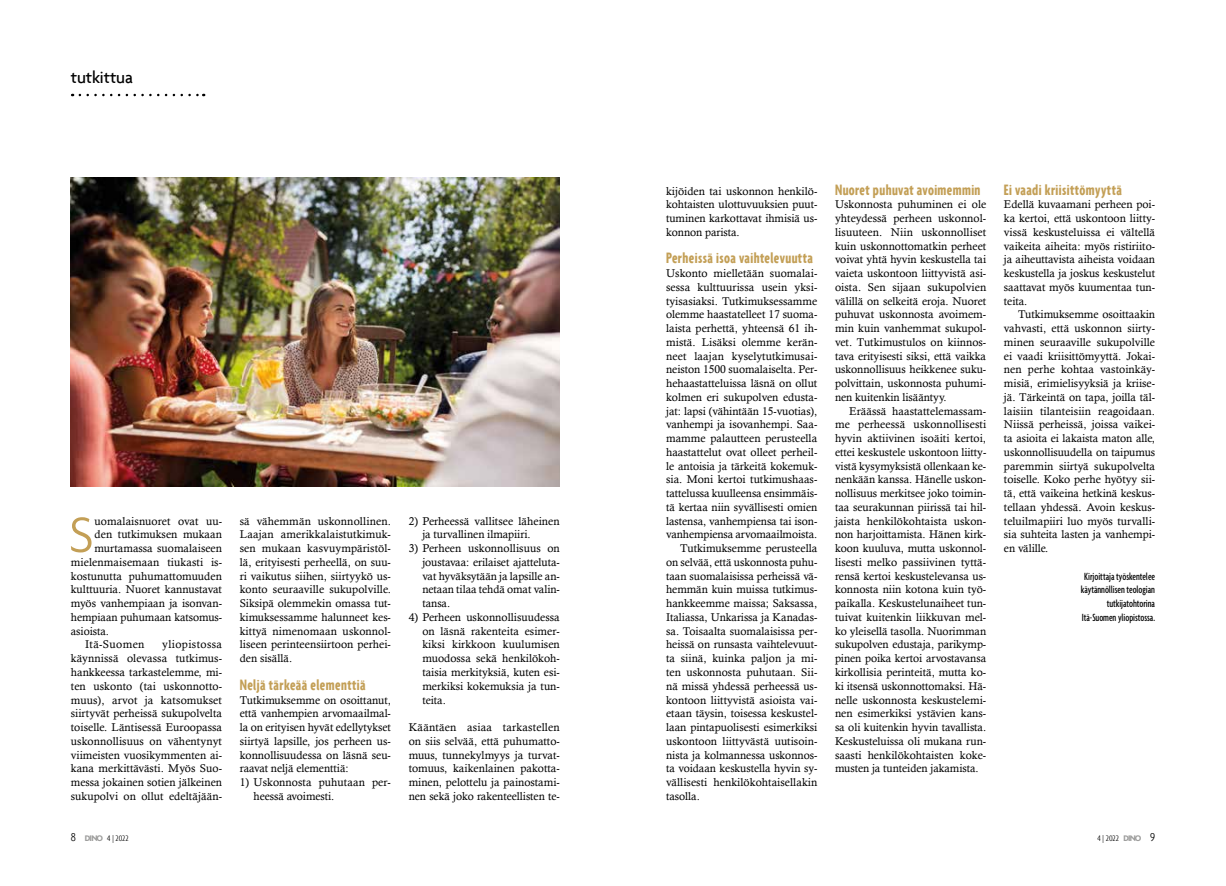
<style>
.page{position:relative;width:1226px;height:886px;background:#fff}
.page>*{position:absolute;margin:0;border:0;box-sizing:border-box;transform-origin:0 0}
.t1{font:300 54.38px "Agenda";color:#c39f56}
.t2{font:500 17.5px "Agenda";letter-spacing:-.005em;color:#000}
.t3{font:700 extra-condensed 16.25px "Agenda";letter-spacing:.025em;color:#c39f56}
.t4{font:11.25px/13.8px "Calisto";letter-spacing:-.005em;color:#000;text-align:justify}
.t5{font:500 extra-condensed 11.25px/13.8px "Agenda";letter-spacing:-.005em;color:#000;text-align:right}
.t6{font:11.25px "Calisto";letter-spacing:.03em;color:#000}
.t7{font:300 condensed 8.75px "Agenda";letter-spacing:.005em;color:#000}
.s1{font-size:12.5px}
.s2{font-weight:700;font-stretch:normal;color:#9d9d9c}
</style>
<div class="page">
<svg style="left:80px;top:94px;width:124px;height:2px"></svg>
<img style="left:71px;top:177px;width:489px;height:310px">
<h2 class="t2" style="left:71px;top:67px;width:63px">tutkittua</h2>
<h1 class="t1" style="left:68px;top:503px;width:27px">S</h1>
<p class="t4" style="left:95px;top:514px;width:129px">uomalaisnuoret ovat uu-</p>
<p class="t4" style="left:95px;top:528px;width:129px">den tutkimuksen mukaan</p>
<p class="t4" style="left:95px;top:541px;width:129px">murtamassa suomalaiseen</p>
<p class="t4" style="left:71px;top:555px;width:153px">mielenmaisemaan tiukasti is-</p>
<p class="t4" style="left:71px;top:569px;width:153px">kostunutta puhumattomuuden</p>
<p class="t4" style="left:71px;top:583px;width:153px">kulttuuria. Nuoret kannustavat</p>
<p class="t4" style="left:71px;top:596px;width:153px">myös vanhempiaan ja isonvan-</p>
<p class="t4" style="left:71px;top:610px;width:153px">hempiaan puhumaan katsomus-</p>
<p class="t4" style="left:71px;top:624px;width:40px">asioista.</p>
<p class="t6" style="left:85px;top:638px;width:61px">Itä-Suomen</p>
<p class="t4" style="left:71px;top:638px;width:153px;text-indent:91px">yliopistossa käynnissä olevassa tutkimus&shy;hankkeessa tarkastelemme, mi&shy;ten uskonto (tai uskonnotto&shy;muus), arvot ja katsomukset siirtyvät perheissä sukupolvelta toiselle. Läntisessä Euroopassa uskonnollisuus on vähentynyt viimeisten vuosikymmenten ai&shy;kana merkittävästi. Myös Suo&shy;messa jokainen sotien jälkeinen sukupolvi on ollut edeltäjään-</p>
<p class="t4" style="left:240px;top:514px;width:153px">sä vähemmän uskonnollinen.<br>Laajan amerikkalaistutkimuk&shy;sen mukaan kasvuympäristöl&shy;lä, erityisesti perheellä, on suu&shy;ri vaikutus siihen, siirtyykö us&shy;konto seuraaville sukupolville.<br>Siksipä olemmekin omassa tut&shy;kimuksessamme halunneet kes&shy;kittyä nimenomaan uskonnol&shy;liseen perinteensiirtoon perhei&shy;den sisällä.</p>
<h3 class="t3" style="left:240px;top:675px;width:127px">Neljä tärkeää elementtiä</h3>
<p class="t4" style="left:240px;top:693px;width:153px">Tutkimuksemme on osoittanut, että vanhempien arvomaailmal&shy;la on erityisen hyvät edellytykset siirtyä lapsille, jos perheen us&shy;konnollisuudessa on läsnä seu&shy;raavat neljä elementtiä:</p>
<p class="t4" style="left:254px;top:775px;width:139px;text-indent:-14px">1) Uskonnosta puhutaan per&shy;heessä avoimesti.</p>
<p class="t4" style="left:422px;top:514px;width:139px;text-indent:-14px">2) Perheessä vallitsee läheinen ja turvallinen ilmapiiri.</p>
<p class="t4" style="left:422px;top:541px;width:139px;text-indent:-14px">3) Perheen uskonnollisuus on joustavaa: erilaiset ajatteluta&shy;vat hyväksytään ja lapsille an&shy;netaan tilaa tehdä omat valin&shy;tansa.</p>
<p class="t4" style="left:422px;top:610px;width:139px;text-indent:-14px">4) Perheen uskonnollisuudessa on läsnä rakenteita esimer&shy;kiksi kirkkoon kuulumisen muodossa sekä henkilökoh&shy;taisia merkityksiä, kuten esi&shy;merkiksi kokemuksia ja tun&shy;teita.</p>
<p class="t4" style="left:409px;top:720px;width:153px">Kääntäen asiaa tarkastellen on siis selvää, että puhumatto&shy;muus, tunnekylmyys ja turvat&shy;tomuus, kaikenlainen pakotta&shy;minen, pelottelu ja painostami&shy;nen sekä joko rakenteellisten te-</p>
<p class="t4" style="left:666px;top:184px;width:153px">kijöiden tai uskonnon henkilö&shy;kohtaisten ulottuvuuksien puut&shy;tuminen karkottavat ihmisiä us&shy;konnon parista.</p>
<h3 class="t3" style="left:666px;top:249px;width:148px">Perheissä isoa vaihtelevuutta</h3>
<p class="t4" style="left:666px;top:266px;width:153px">Uskonto mielletään suomalai-</p>
<p class="t4" style="left:666px;top:280px;width:153px">sessa kulttuurissa usein yksi-</p>
<p class="t4" style="left:666px;top:294px;width:153px">tyisasiaksi. Tutkimuksessamme</p>
<p class="t4" style="left:666px;top:308px;width:153px">olemme haastatelleet 17 suoma-</p>
<p class="t4" style="left:666px;top:321px;width:153px">laista perhettä, yhteensä 61 ih-</p>
<p class="t4" style="left:666px;top:335px;width:153px">mistä. Lisäksi olemme kerän-</p>
<p class="t4" style="left:666px;top:349px;width:153px">neet laajan kyselytutkimusai-</p>
<p class="t4" style="left:666px;top:363px;width:153px">neiston 1500 suomalaiselta. Per-</p>
<p class="t4" style="left:666px;top:376px;width:153px">hehaastatteluissa läsnä on ollut</p>
<p class="t4" style="left:666px;top:390px;width:153px">kolmen eri sukupolven edusta-</p>
<p class="t4" style="left:666px;top:404px;width:153px">jat: lapsi (vähintään 15-vuotias),</p>
<p class="t4" style="left:666px;top:418px;width:153px">vanhempi ja isovanhempi. Saa-</p>
<p class="t4" style="left:666px;top:431px;width:153px">mamme palautteen perusteella</p>
<p class="t4" style="left:666px;top:445px;width:153px">haastattelut ovat olleet perheil-</p>
<p class="t4" style="left:666px;top:459px;width:153px">le antoisia ja tärkeitä kokemuk-</p>
<p class="t4" style="left:666px;top:473px;width:153px">sia. Moni kertoi tutkimushaas-</p>
<p class="t4" style="left:666px;top:486px;width:153px">tattelussa kuulleensa ensimmäis-</p>
<p class="t4" style="left:666px;top:500px;width:153px">tä kertaa niin syvällisesti omien</p>
<p class="t4" style="left:666px;top:514px;width:153px">lastensa, vanhempiensa tai ison-</p>
<p class="t4" style="left:666px;top:528px;width:153px">vanhempiensa arvomaailmoista.</p>
<p class="t4" style="left:680px;top:541px;width:139px">Tutkimuksemme perusteella</p>
<p class="t4" style="left:666px;top:555px;width:153px">on selvää, että uskonnosta puhu-</p>
<p class="t4" style="left:666px;top:569px;width:153px">taan suomalaisissa perheissä vä-</p>
<p class="t4" style="left:666px;top:583px;width:153px">hemmän kuin muissa tutkimus-</p>
<p class="t4" style="left:666px;top:596px;width:153px">hankkeemme maissa; Saksassa,</p>
<p class="t4" style="left:666px;top:610px;width:153px">Italiassa, Unkarissa ja Kanadas-</p>
<p class="t4" style="left:666px;top:624px;width:153px">sa. Toisaalta suomalaisissa per-</p>
<p class="t4" style="left:666px;top:638px;width:153px">heissä on runsasta vaihtelevuut-</p>
<p class="t4" style="left:666px;top:651px;width:153px">ta siinä, kuinka paljon ja mi-</p>
<p class="t4" style="left:666px;top:665px;width:153px">ten uskonnosta puhutaan. Sii-</p>
<p class="t4" style="left:666px;top:679px;width:153px">nä missä yhdessä perheessä us-</p>
<p class="t4" style="left:666px;top:693px;width:153px">kontoon liittyvistä asioista vai-</p>
<p class="t4" style="left:666px;top:706px;width:153px">etaan täysin, toisessa keskustel-</p>
<p class="t4" style="left:666px;top:720px;width:153px">laan pintapuolisesti esimerkiksi</p>
<p class="t4" style="left:666px;top:734px;width:153px">uskontoon liittyvästä uutisoin-</p>
<p class="t4" style="left:666px;top:748px;width:153px">nista ja kolmannessa uskonnos-</p>
<p class="t4" style="left:666px;top:761px;width:153px">ta voidaan keskustella hyvin sy-</p>
<p class="t4" style="left:666px;top:775px;width:153px">vällisesti henkilökohtaisellakin</p>
<p class="t4" style="left:666px;top:789px;width:35px">tasolla.</p>
<h3 class="t3" style="left:835px;top:180px;width:147px">Nuoret puhuvat avoimemmin</h3>
<p class="t4" style="left:835px;top:198px;width:153px">Uskonnosta puhuminen ei ole yhteydessä perheen uskonnol&shy;lisuuteen. Niin uskonnolliset kuin uskonnottomatkin perheet voivat yhtä hyvin keskustella tai vaieta uskontoon liittyvistä asi&shy;oista. Sen sijaan sukupolvien välillä on selkeitä eroja. Nuoret puhuvat uskonnosta avoimem&shy;min kuin vanhemmat sukupol&shy;vet. Tutkimustulos on kiinnos&shy;tava erityisesti siksi, että vaikka uskonnollisuus heikkenee suku&shy;polvittain, uskonnosta puhumi&shy;nen kuitenkin lisääntyy.</p>
<p class="t4" style="left:835px;top:404px;width:153px;text-indent:14px">Eräässä haastattelemassam&shy;me perheessä uskonnollisesti hyvin aktiivinen isoäiti kertoi, ettei keskustele uskontoon liitty&shy;vistä kysymyksistä ollenkaan ke&shy;nenkään kanssa. Hänelle uskon&shy;nollisuus merkitsee joko toimin&shy;taa seurakunnan piirissä tai hil&shy;jaista henkilökohtaista uskon&shy;non harjoittamista. Hänen kirk&shy;koon kuuluva, mutta uskonnol&shy;lisesti melko passiivinen tyttä&shy;rensä kertoi keskustelevansa us&shy;konnosta niin kotona kuin työ&shy;paikalla. Keskustelunaiheet tun&shy;tuivat kuitenkin liikkuvan mel&shy;ko yleisellä tasolla. Nuorimman sukupolven edustaja, parikymp&shy;pinen poika kertoi arvostavansa kirkollisia perinteitä, mutta ko&shy;ki itsensä uskonnottomaksi. Hä&shy;nelle uskonnosta keskustelemi&shy;nen esimerkiksi ystävien kans&shy;sa oli kuitenkin hyvin tavallista.<br>Keskusteluissa oli mukana run&shy;saasti henkilökohtaisten koke&shy;musten ja tunteiden jakamista.</p>
<h3 class="t3" style="left:1004px;top:180px;width:119px">Ei vaadi kriisittömyyttä</h3>
<p class="t4" style="left:1004px;top:198px;width:153px">Edellä kuvaamani perheen poi&shy;ka kertoi, että uskontoon liitty&shy;vissä keskusteluissa ei vältellä vaikeita aiheita: myös ristiriito&shy;ja aiheuttavista aiheista voidaan keskustella ja joskus keskustelut saattavat myös kuumentaa tun&shy;teita.</p>
<p class="t4" style="left:1004px;top:308px;width:153px;text-indent:14px">Tutkimuksemme osoittaakin vahvasti, että uskonnon siirty&shy;minen seuraaville sukupolville ei vaadi kriisittömyyttä. Jokai&shy;nen perhe kohtaa vastoinkäy&shy;misiä, erimielisyyksiä ja kriise&shy;jä. Tärkeintä on tapa, joilla täl&shy;laisiin tilanteisiin reagoidaan.<br>Niissä perheissä, joissa vaikei&shy;ta asioita ei lakaista maton alle, uskonnollisuudella on taipumus paremmin siirtyä sukupolvelta toiselle. Koko perhe hyötyy sii&shy;tä, että vaikeina hetkinä keskus&shy;tellaan yhdessä. Avoin keskus&shy;teluilmapiiri luo myös turvalli&shy;sia suhteita lasten ja vanhempi&shy;en välille.</p>
<p class="t5" style="left:1081px;top:569px;width:76px">Kirjoittaja työskentelee käytännöllisen teologian tutkijatohtorina<br>Itä-Suomen yliopistossa.</p>
<p class="t7" style="left:71px;top:833px;width:59px"><span class="s1">8</span> <span class="s2">DINO</span> 4 | 2022</p>
<p class="t7" style="left:1097px;top:833px;width:59px">4 | 2022 <span class="s2">DINO</span> <span class="s1">9</span></p>
</div>
